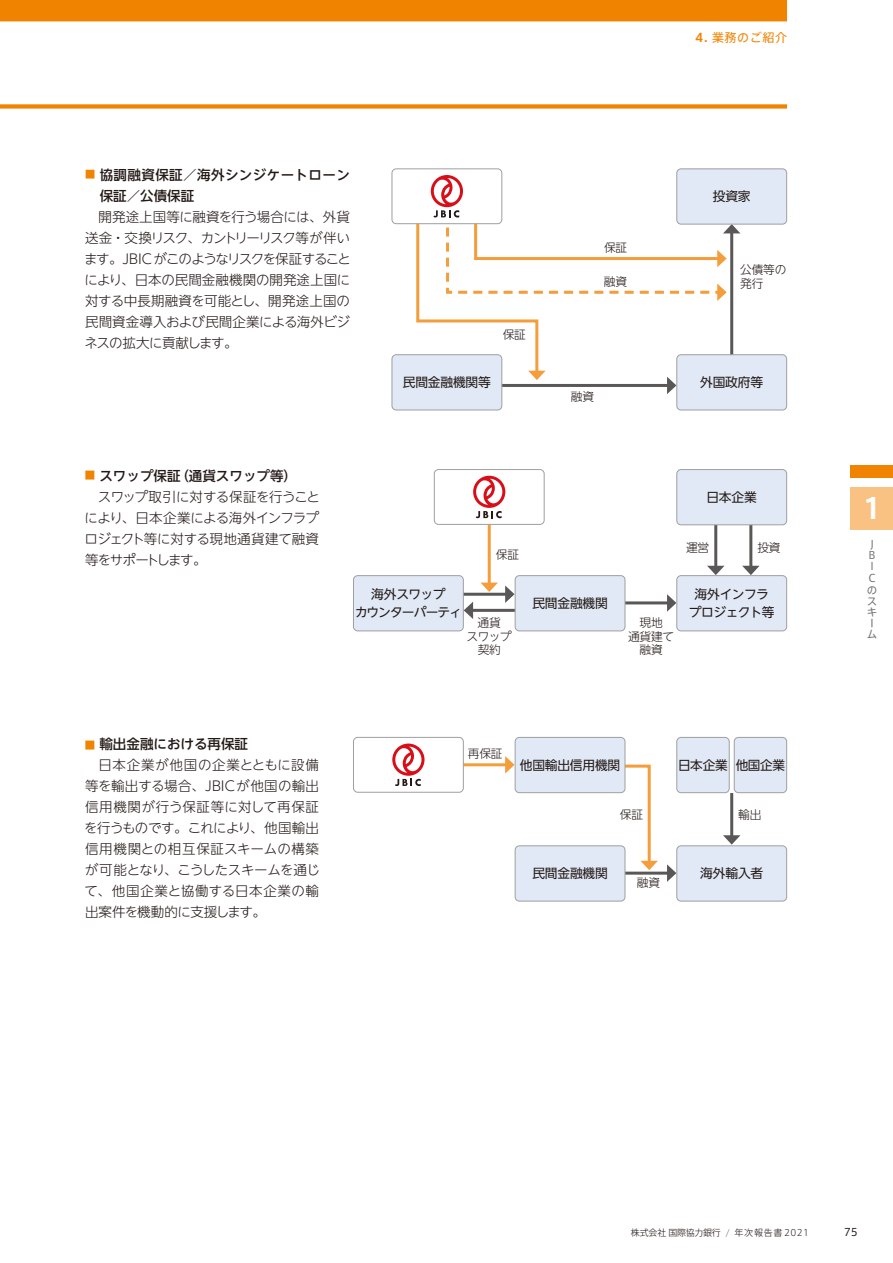
<style>
.page{position:relative;width:893px;height:1263px;background:#fff}
.page>*{position:absolute;margin:0;border:0;box-sizing:border-box;transform-origin:0 0}
.t1{font:28.5px "Axis Std Bold 90 pv RKSJ H";color:#fff}
.t2{font:13.5px/21px "UD Shin Go NT Pr 6 N Light 90 pv RKSJ H";letter-spacing:-.03em;color:#231916;text-align:justify}
.t3{font:13.5px "UD Shin Go NT Pr 6 N Medium 90 pv RKSJ H";color:#231916}
.t4{font:13.5px/21px "UD Shin Go NT Pr 6 N Medium 90 pv RKSJ H";letter-spacing:.03em;color:#231916}
.t5{font:12.75px "UD Shin Go NT Pr 6 N Reg 90 pv RKSJ H";letter-spacing:-.02em;color:#231916}
.t6{font:12.75px/17.2px "UD Shin Go NT Pr 6 N Reg 90 pv RKSJ H";letter-spacing:-.065em;color:#231916;text-align:center}
.t7{font:12.75px/17.2px "UD Shin Go NT Pr 6 N Reg 90 pv RKSJ H";letter-spacing:-.04em;color:#231916;text-align:center}
.t8{font:12px "Axis Std Regular 90 pv RKSJ V";letter-spacing:.05em;color:#f08300}
.t9{font:11.7px/13.8px "UD Shin Go NT Pr 6 N Light 90 pv RKSJ H";letter-spacing:-.015em;color:#231916;text-align:center}
.t10{font:10.5px/11.6px "Axis Std Regular 90 pv RKSJ V";color:#717171;text-align:center}
.t11{font:10.5px "Axis Latin Pro";color:#231916}
.t12{font:9px "Axis Std Light 90 pv RKSJ H";letter-spacing:-.02em;color:#231916}
.s1{font-size:10.2px;color:#f08300}
.s2{font-size:10.35px;color:#f08300}
.s3{font-family:"Axis Std Bold 90 pv RKSJ H"}
.s4{color:#595857}
</style>
<div class="page">
<hr style="left:487px;top:524px;width:3px;height:61px;background:#f49d3a">
<svg style="left:481px;top:583px;width:17px;height:9px"></svg>
<hr style="left:714px;top:524px;width:3px;height:44px;background:#595857">
<svg style="left:707px;top:566px;width:17px;height:9px"></svg>
<hr style="left:749px;top:524px;width:3px;height:44px;background:#595857">
<svg style="left:742px;top:566px;width:17px;height:9px"></svg>
<hr style="left:610px;top:601px;width:59px;height:3px;background:#595857">
<svg style="left:667px;top:594px;width:9px;height:18px"></svg>
<hr style="left:448px;top:593px;width:60px;height:3px;background:#595857">
<svg style="left:505px;top:586px;width:9px;height:17px"></svg>
<hr style="left:470px;top:609px;width:60px;height:3px;background:#595857">
<svg style="left:463px;top:602px;width:10px;height:17px"></svg>
<div style="left:434px;top:469px;width:110px;height:56px;border:1px solid #9f9fa0;border-radius:4px"></div>
<svg style="left:473px;top:476px;width:32px;height:42px"></svg>
<div style="left:353px;top:576px;width:110px;height:55px;background:#e1e9f6;border-radius:4px"></div>
<div style="left:353px;top:575px;width:110px;height:56px;border:1px solid #9f9fa0;border-radius:4px"></div>
<div style="left:676px;top:470px;width:110px;height:55px;background:#e1e9f6;border-radius:4px"></div>
<div style="left:676px;top:469px;width:111px;height:56px;border:1px solid #9f9fa0;border-radius:4px"></div>
<div style="left:676px;top:576px;width:110px;height:55px;background:#e1e9f6;border-radius:4px"></div>
<div style="left:676px;top:575px;width:111px;height:56px;border:1px solid #9f9fa0;border-radius:4px"></div>
<div style="left:515px;top:576px;width:110px;height:55px;background:#e1e9f6;border-radius:4px"></div>
<div style="left:514px;top:575px;width:111px;height:56px;border:1px solid #9f9fa0;border-radius:4px"></div>
<svg style="left:616px;top:763px;width:42px;height:107px"></svg>
<hr style="left:730px;top:793px;width:3px;height:45px;background:#595857">
<svg style="left:723px;top:835px;width:17px;height:10px"></svg>
<hr style="left:610px;top:872px;width:59px;height:3px;background:#595857">
<svg style="left:667px;top:864px;width:9px;height:18px"></svg>
<hr style="left:448px;top:763px;width:60px;height:3px;background:#f49d3a">
<svg style="left:505px;top:756px;width:9px;height:18px"></svg>
<div style="left:353px;top:737px;width:110px;height:55px;background:#fff;border-radius:4px"></div>
<div style="left:353px;top:737px;width:110px;height:56px;border:1px solid #9f9fa0;border-radius:4px"></div>
<svg style="left:392px;top:744px;width:32px;height:42px"></svg>
<div style="left:676px;top:737px;width:53px;height:56px;background:#e1e9f6;border-radius:4px"></div>
<div style="left:676px;top:737px;width:53px;height:56px;border:1px solid #9f9fa0;border-radius:4px"></div>
<div style="left:734px;top:737px;width:52px;height:56px;background:#e1e9f6;border-radius:4px"></div>
<div style="left:733px;top:737px;width:54px;height:56px;border:1px solid #9f9fa0;border-radius:4px"></div>
<div style="left:676px;top:846px;width:110px;height:55px;background:#e1e9f6;border-radius:4px"></div>
<div style="left:676px;top:845px;width:111px;height:56px;border:1px solid #9f9fa0;border-radius:4px"></div>
<div style="left:515px;top:846px;width:110px;height:55px;background:#e1e9f6;border-radius:4px"></div>
<div style="left:514px;top:845px;width:111px;height:56px;border:1px solid #9f9fa0;border-radius:4px"></div>
<div style="left:515px;top:737px;width:110px;height:56px;background:#e1e9f6;border-radius:4px"></div>
<div style="left:514px;top:737px;width:111px;height:56px;border:1px solid #9f9fa0;border-radius:4px"></div>
<div style="left:391px;top:168px;width:111px;height:56px;border:1px solid #9f9fa0;border-radius:4px"></div>
<svg style="left:415px;top:175px;width:325px;height:219px"></svg>
<div style="left:392px;top:355px;width:110px;height:55px;background:#e1e9f6;border-radius:4px"></div>
<div style="left:391px;top:354px;width:111px;height:56px;border:1px solid #9f9fa0;border-radius:4px"></div>
<div style="left:676px;top:169px;width:110px;height:55px;background:#e1e9f6;border-radius:4px"></div>
<div style="left:676px;top:168px;width:111px;height:57px;border:1px solid #9f9fa0;border-radius:4px"></div>
<div style="left:676px;top:355px;width:110px;height:55px;background:#e1e9f6;border-radius:4px"></div>
<div style="left:676px;top:354px;width:111px;height:56px;border:1px solid #9f9fa0;border-radius:4px"></div>
<div style="left:850px;top:488px;width:42px;height:42px;background:#f9c283"></div>
<div style="left:850px;top:465px;width:42px;height:13px;background:#f08300"></div>
<div style="left:0;top:104px;width:787px;height:5px;background:#f08300"></div>
<div style="left:0;top:0;width:787px;height:21px;background:#f08300"></div>
<p class="t4" style="left:100px;top:166px;width:252px;text-indent:-15px"><span class="s1">■</span> 協調融資保証／海外シンジケートローン保証／公債保証</p>
<p class="t2" style="left:84px;top:208px;width:268px;text-indent:15px">開発途上国等に融資を行う場合には、外貨送金・交換リスク、カントリーリスク等が伴います。JBIC がこのようなリスクを保証することにより、日本の民間金融機関の開発途上国に対する中長期融資を可能とし、開発途上国の民間資金導入および民間企業による海外ビジネスの拡大に貢献します。</p>
<p class="t3" style="left:85px;top:471px;width:214px"><span class="s2">■</span> スワップ保証（通貨スワップ等）</p>
<p class="t2" style="left:85px;top:488px;width:237px;text-indent:13px">スワップ取引に対する保証を行うことにより、日本企業による海外インフラプロジェクト等に対する現地通貨建て融資等をサポートします。</p>
<p class="t8" style="left:695px;top:33px;width:93px"><span class="s3">4.</span> 業務のご紹介</p>
<p class="t9" style="left:502px;top:330px;width:25px">保証</p>
<p class="t5" style="left:403px;top:378px;width:89px">民間金融機関等</p>
<p class="t9" style="left:496px;top:549px;width:25px">保証</p>
<p class="t9" style="left:604px;top:243px;width:25px">保証</p>
<p class="t5" style="left:712px;top:192px;width:39px">投資家</p>
<p class="t9" style="left:740px;top:264px;width:48px">公債等の</p>
<p class="t9" style="left:604px;top:276px;width:25px">融資</p>
<p class="t9" style="left:740px;top:278px;width:25px">発行</p>
<p class="t9" style="left:571px;top:391px;width:25px">融資</p>
<p class="t5" style="left:700px;top:378px;width:64px">外国政府等</p>
<p class="t5" style="left:706px;top:492px;width:52px">日本企業</p>
<p class="t9" style="left:686px;top:543px;width:25px">運営</p>
<p class="t9" style="left:757px;top:543px;width:25px">投資</p>
<p class="t3" style="left:85px;top:738px;width:165px"><span class="s2">■</span> 輸出金融における再保証</p>
<p class="t2" style="left:84px;top:756px;width:237px;text-indent:14px">日本企業が他国の企業とともに設備等を輸出する場合、JBICが他国の輸出信用機関が行う保証等に対して再保証を行うものです。これにより、他国輸出信用機関との相互保証スキームの構築が可能となり、こうしたスキームを通じて、他国企業と協働する日本企業の輸出案件を機動的に支援します。</p>
<p class="t6" style="left:355px;top:588px;width:108px">海外スワップ<br>カウンターパーティ</p>
<p class="t5" style="left:532px;top:599px;width:77px">民間金融機関</p>
<p class="t9" style="left:466px;top:617px;width:46px">通貨<br>スワップ契約</p>
<p class="t9" style="left:628px;top:617px;width:48px">現地<br>通貨建て融資</p>
<p class="t7" style="left:688px;top:588px;width:87px">海外インフラプロジェクト等</p>
<p class="t9" style="left:468px;top:749px;width:36px">再保証</p>
<p class="t5" style="left:520px;top:760px;width:102px">他国輸出信用機関</p>
<p class="t9" style="left:620px;top:809px;width:25px">保証</p>
<p class="t5" style="left:678px;top:760px;width:109px">日本企業 他国企業</p>
<p class="t9" style="left:738px;top:809px;width:25px">輸出</p>
<p class="t5" style="left:532px;top:869px;width:77px">民間金融機関</p>
<p class="t5" style="left:700px;top:869px;width:65px">海外輸入者</p>
<p class="t9" style="left:637px;top:878px;width:25px">融資</p>
<h1 class="t1" style="left:862px;top:498px;width:21px">1</h1>
<p class="t10" style="left:866px;top:540px;width:11px">J<br>B<br>I<br>Cの</p>
<p class="t10" style="left:866px;top:597px;width:11px;line-height:10.9px;text-align:left">スキーム</p>
<p class="t12" style="left:631px;top:1229px;width:179px">株式会社 国際協力銀行 <span class="s4">/</span> 年次報告書 2021</p>
<p class="t11" style="left:843px;top:1226px;width:16px">75</p>
</div>
